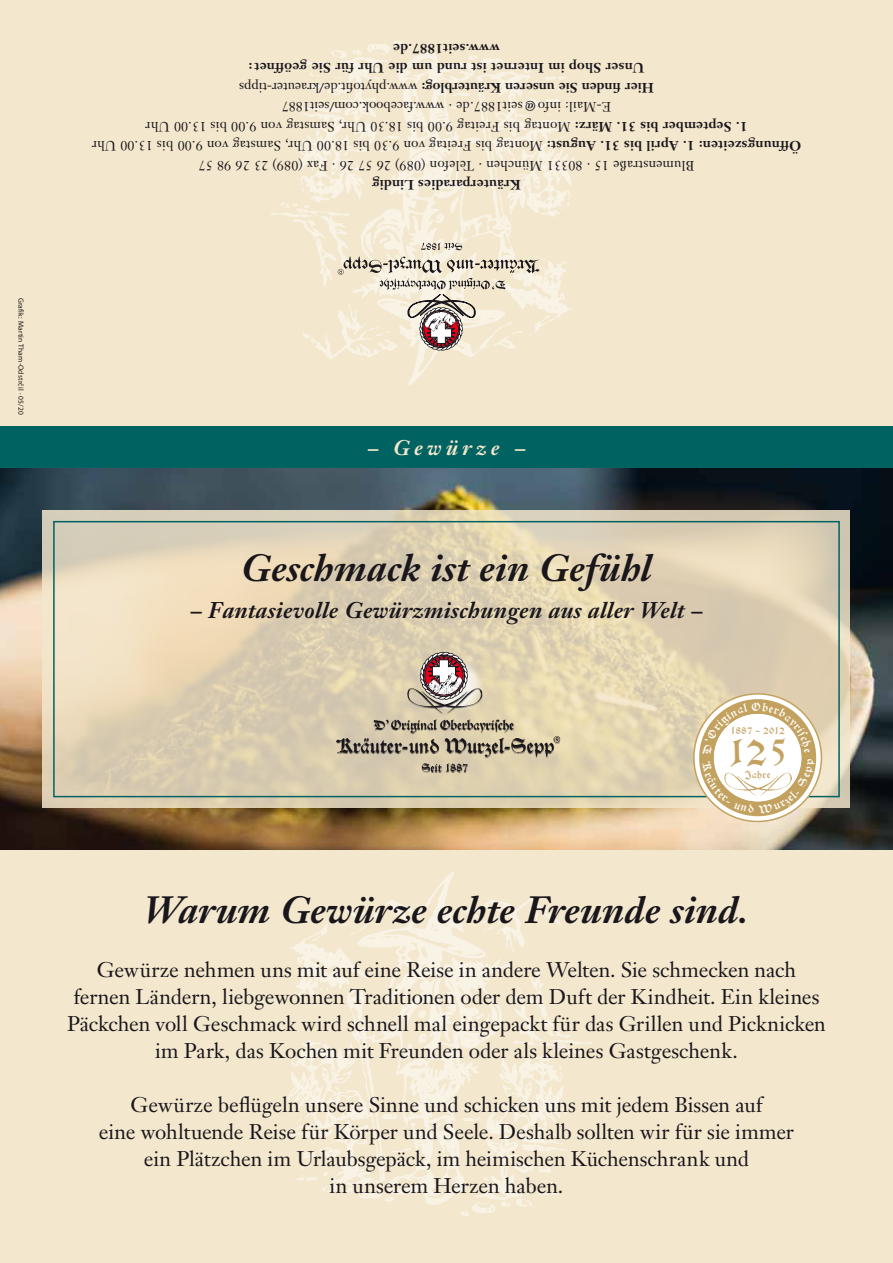
<style>
.page{position:relative;width:893px;height:1263px;background:#fff}
.page>*{position:absolute;margin:0;border:0;box-sizing:border-box;transform-origin:0 0}
.t1{font:39.3px "Alte Schwabacher D";color:#c3a260}
.t2{font:italic 700 37.5px "Janson Text";color:#1a171c}
.t3{font:italic 700 22.5px "Janson Text";letter-spacing:.01em;color:#1a171c}
.t4{font:21px/27px "Janson Text";letter-spacing:-.005em;color:#1a171c;text-align:center}
.t5{font:italic 700 21px "Janson Text";letter-spacing:.2em;color:#f3e7cd}
.t6{font:13.5px/19.5px "Janson Text";letter-spacing:.015em;color:#1a171c;text-align:center}
.t7{font:700 13.5px "Janson Text";letter-spacing:.015em;color:#1a171c}
.t8{font:italic 700 13.5px "Janson Text";letter-spacing:.2em;color:#f3e7cd}
.t9{font:10.5px "Alte Schwabacher D";letter-spacing:.005em;color:#c3a260}
.t10{font:10.5px "Alte Schwabacher D";letter-spacing:.05em;color:#c3a260}
.t11{font:7.5px "Myriad Pro";letter-spacing:.025em;color:#1a171c}
.s1{font-weight:400}
.s2{font-weight:700}
</style>
<div class="page">
<img style="left:0;top:468px;width:893px;height:382px">
<div style="left:0;top:425px;width:893px;height:43px;background:#006362"></div>
<div style="left:0;top:0;width:893px;height:425px;background:#f3e7cd"></div>
<div style="left:0;top:850px;width:893px;height:413px;background:#f3e7cd"></div>
<img style="left:271px;top:41px;width:304px;height:344px">
<img style="left:287px;top:872px;width:305px;height:344px">
<svg style="left:421px;top:242px;width:41px;height:8px"></svg>
<svg style="left:338px;top:256px;width:202px;height:95px"></svg>
<svg style="left:43px;top:510px;width:807px;height:298px;background:#e0d2b4"></svg>
<div style="left:53px;top:521px;width:787px;height:276px;border:2px solid #006362"></div>
<div style="left:423px;top:654px;width:63px;height:54px;background:#fff;opacity:.75"></div>
<svg style="left:420px;top:652px;width:48px;height:16px"></svg>
<img style="left:332px;top:668px;width:229px;height:106px">
<svg style="left:694px;top:694px;width:127px;height:127px"></svg>
<svg style="left:702px;top:702px;width:113px;height:112px"></svg>
<p class="t11" style="left:26px;top:298px;width:119px;rotate:90deg">Grafik: Martin Tham-Odstrčil · 05/20</p>
<p class="t7" style="left:500px;top:57px;width:108px;rotate:-180deg">www.seit1887.de</p>
<p class="t7" style="left:644px;top:77px;width:397px;rotate:-180deg">Unser Shop im Internet ist rund um die Uhr für Sie geöffnet:</p>
<p class="t7" style="left:654px;top:96px;width:416px;rotate:-180deg">Hier finden Sie unseren Kräuterblog: <span class="s1">www.phytofit.de/kraeuter-tipps</span></p>
<p class="t6" style="left:536px;top:115px;width:12px;rotate:-180deg">@</p>
<p class="t6" style="left:611px;top:117px;width:75px;rotate:-180deg">E-Mail: info</p>
<p class="t6" style="left:523px;top:136px;width:379px;text-align:left;text-indent:-225px;rotate:-180deg"><span class="s2">1. September bis 31. März:</span> Montag bis Freitag 9.00 bis 18.30 Uhr, Samstag von 9.00 bis 13.00 Uhr seit1887.de · www.facebook.com/seit1887</p>
<p class="t6" style="left:801px;top:175px;width:711px;rotate:-180deg">Blumenstraße 15 · 80331 München · Telefon (089) 26 57 26 · Fax (089) 23 26 98 57<br><span class="s2">Öffnungszeiten: 1. April bis 31. August:</span> Montag bis Freitag von 9.30 bis 18.00 Uhr, Samstag von 9.00 bis 13.00 Uhr</p>
<p class="t7" style="left:521px;top:194px;width:150px;rotate:-180deg">Kräuterparadies Lindig</p>
<p class="t5" style="left:368px;top:434px;width:159px">– Gewürze –</p>
<p class="t8" style="left:402px;top:438px;width:90px">– Pfeffer –</p>
<h2 class="t2" style="left:241px;top:543px;width:412px">Geschmack ist ein Gefühl</h2>
<p class="t3" style="left:191px;top:596px;width:513px">– Fantasievolle Gewürzmischungen aus aller Welt –</p>
<p class="t9" style="left:731px;top:724px;width:56px">1887 – 2012</p>
<h1 class="t1" style="left:727px;top:729px;width:62px">125</h1>
<p class="t10" style="left:745px;top:769px;width:27px">Jahre</p>
<h2 class="t2" style="left:144px;top:885px;width:606px">Warum Gewürze echte Freunde sind.</h2>
<p class="t4" style="left:67px;top:956px;width:760px">Gewürze nehmen uns mit auf eine Reise in andere Welten. Sie schmecken nach fernen Ländern, liebgewonnen Traditionen oder dem Duft der Kindheit. Ein kleines Päckchen voll Geschmack wird schnell mal eingepackt für das Grillen und Picknicken im Park, das Kochen mit Freunden oder als kleines Gastgeschenk.</p>
<p class="t4" style="left:99px;top:1091px;width:697px">Gewürze beflügeln unsere Sinne und schicken uns mit jedem Bissen auf<br>eine wohltuende Reise für Körper und Seele. Deshalb sollten wir für sie immer ein Plätzchen im Urlaubsgepäck, im heimischen Küchenschrank und<br>in unserem Herzen haben.</p>
</div>
